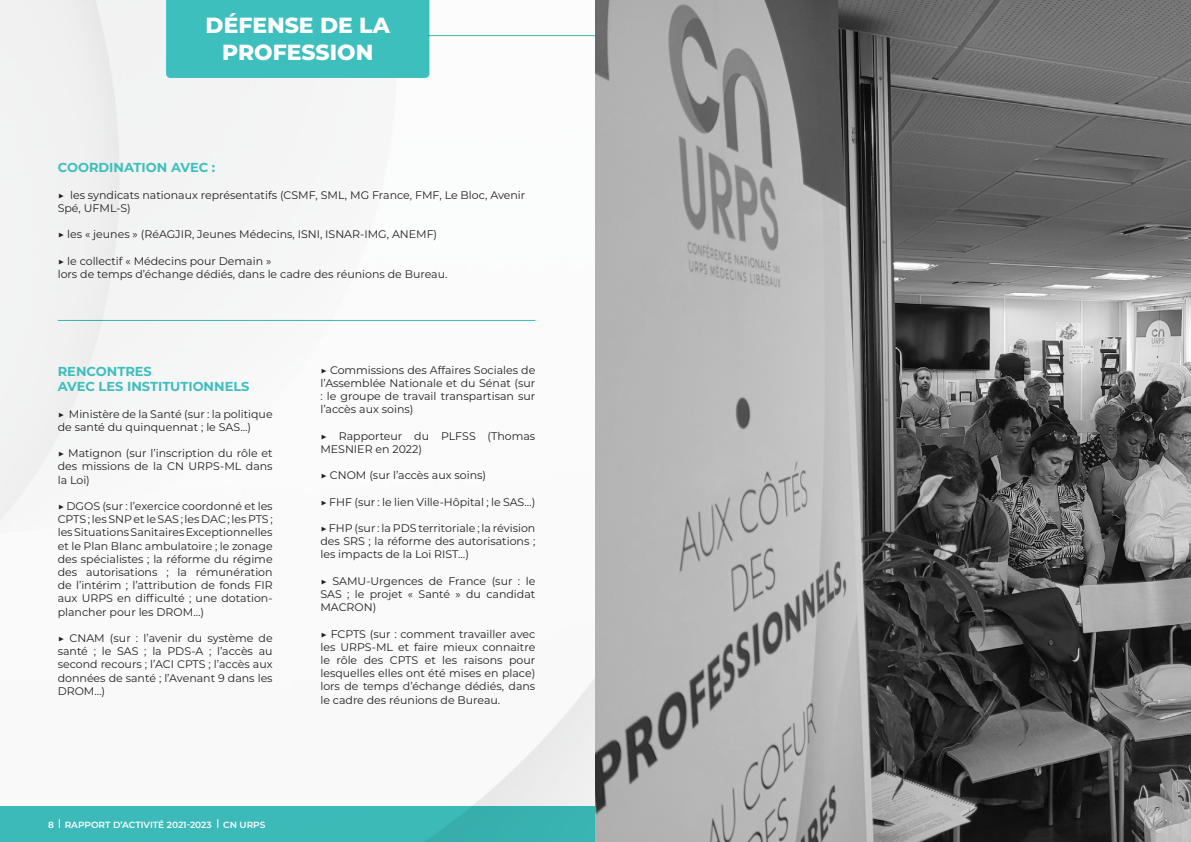
<style>
.page{position:relative;width:1191px;height:842px;background:#fff}
.page>*{position:absolute;margin:0;border:0;box-sizing:border-box;transform-origin:0 0}
.t1{font:800 21.9px/26.3px "Montserrat";color:#fff;text-align:center}
.t2{font:700 13px "Montserrat";color:#3dbfbd}
.t3{font:11px/13.2px "Montserrat";color:#231f20;text-align:justify}
.t4{font:600 9px "Montserrat";color:#fff}
</style>
<div class="page">
<img style="left:0;top:0;width:595px;height:807px">
<div style="left:0;top:807px;width:1191px;height:35px;background:#3dbfbd"></div>
<svg style="left:166px;top:0;width:429px;height:78px"></svg>
<hr style="left:58px;top:320px;width:477px;height:1px;background:#36bfbd">
<img style="left:595px;top:0;width:596px;height:842px">
<p class="t1" style="left:206px;top:11px;width:186px">DÉFENSE DE LA<br>PROFESSION</p>
<p class="t2" style="left:58px;top:158px;width:159px">COORDINATION AVEC :</p>
<p class="t3" style="left:58px;top:188px;width:469px">▶ les syndicats nationaux représentatifs (CSMF, SML, MG France, FMF, Le Bloc, Avenir<br>Spé, UFML-S)</p>
<p class="t3" style="left:58px;top:227px;width:381px">▶ les « jeunes » (RéAGJIR, Jeunes Médecins, ISNI, ISNAR-IMG, ANEMF)</p>
<p class="t3" style="left:58px;top:254px;width:215px">▶ le collectif « Médecins pour Demain »</p>
<p class="t3" style="left:58px;top:267px;width:391px">lors de temps d’échange dédiés, dans le cadre des réunions de Bureau.</p>
<p class="t2" style="left:58px;top:361px;width:96px">RENCONTRES</p>
<p class="t2" style="left:58px;top:377px;width:193px">AVEC LES INSTITUTIONNELS</p>
<p class="t3" style="left:58px;top:407px;width:216px">▶ Ministère de la Santé (sur : la politique de santé du quinquennat ; le SAS…)</p>
<p class="t3" style="left:58px;top:446px;width:216px">▶ Matignon (sur l’inscription du rôle et des missions de la CN URPS-ML dans la Loi)</p>
<p class="t3" style="left:58px;top:499px;width:216px">▶ DGOS (sur : l’exercice coordonné et les CPTS ; les SNP et le SAS ; les DAC ; les PTS ; les Situations Sanitaires Exceptionnelles et le Plan Blanc ambulatoire ; le zonage des spécialistes ; la réforme du régime des autorisations ; la rémunération de l’intérim ; l’attribution de fonds FIR aux URPS en difficulté ; une dotation&shy;plancher pour les DROM…)</p>
<p class="t3" style="left:58px;top:631px;width:216px">▶ CNAM (sur : l’avenir du système de santé ; le SAS ; la PDS-A ; l’accès au second recours ; l’ACI CPTS ; l’accès aux données de santé ; l’Avenant 9 dans les DROM…)</p>
<p class="t4" style="left:48px;top:818px;width:165px">8 RAPPORT D’ACTIVITÉ 2021-2023</p>
<p class="t4" style="left:223px;top:818px;width:44px">CN URPS</p>
<p class="t3" style="left:320px;top:363px;width:216px">▶ Commissions des Affaires Sociales de l’Assemblée Nationale et du Sénat (sur : le groupe de travail transpartisan sur l’accès aux soins)</p>
<p class="t3" style="left:320px;top:429px;width:216px">▶ Rapporteur du PLFSS (Thomas<br>MESNIER en 2022)</p>
<p class="t3" style="left:320px;top:468px;width:167px">▶ CNOM (sur l’accès aux soins)</p>
<p class="t3" style="left:320px;top:495px;width:216px">▶ FHF (sur : le lien Ville-Hôpital ; le SAS…)</p>
<p class="t3" style="left:320px;top:521px;width:216px">▶ FHP (sur : la PDS territoriale ; la révision des SRS ; la réforme des autorisations ; les impacts de la Loi RIST…)</p>
<p class="t3" style="left:320px;top:574px;width:216px">▶ SAMU-Urgences de France (sur : le SAS ; le projet « Santé » du candidat MACRON)</p>
<p class="t3" style="left:320px;top:627px;width:216px">▶ FCPTS (sur : comment travailler avec les URPS-ML et faire mieux connaitre le rôle des CPTS et les raisons pour lesquelles elles ont été mises en place) lors de temps d’échange dédiés, dans le cadre des réunions de Bureau.</p>
</div>
